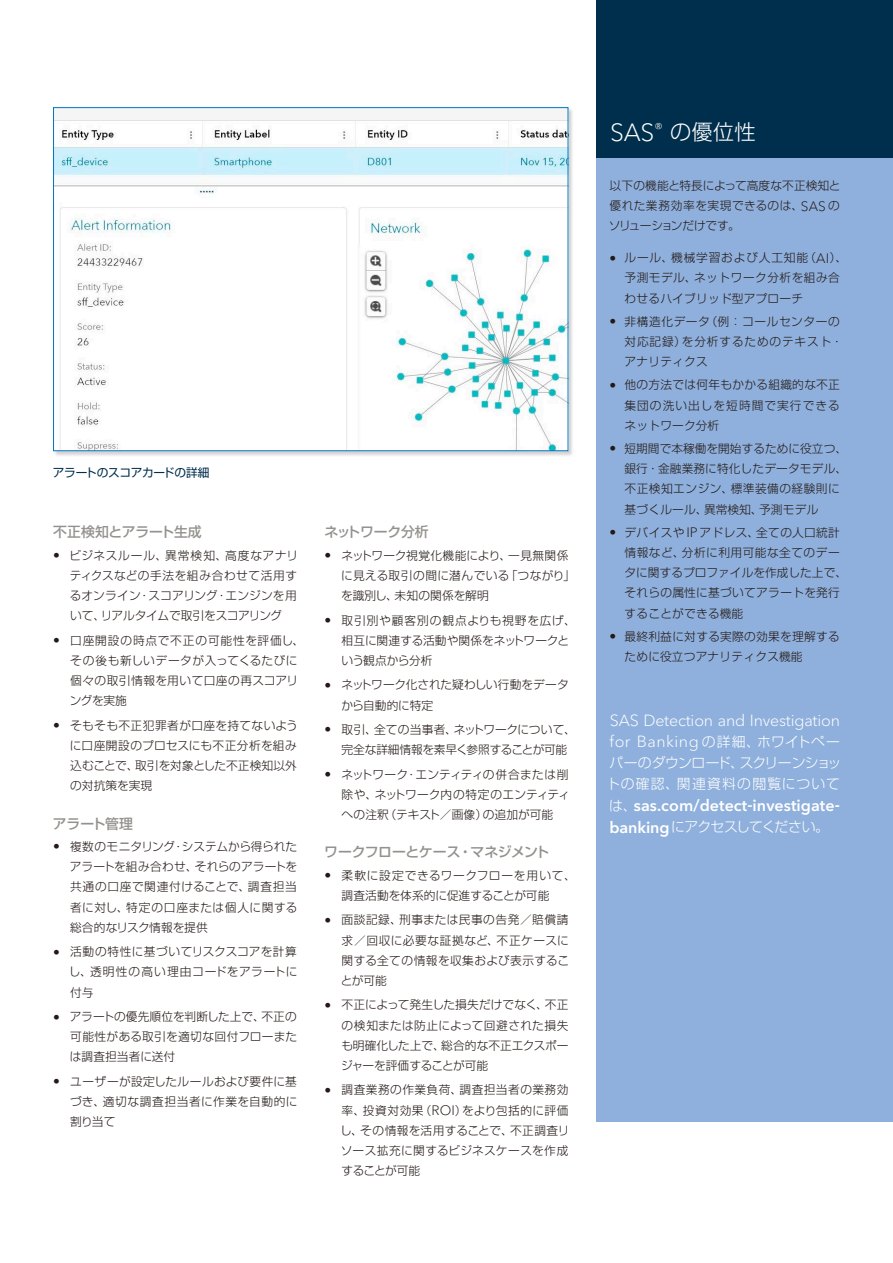
<style>
.page{position:relative;width:893px;height:1263px;background:#fff}
.page>*{position:absolute;margin:0;border:0;box-sizing:border-box;transform-origin:0 0}
.t1{font:300 21.3px "Shin Go Pro";color:#fff}
.t2{font:300 16.05px/21.3px "Avenir Next W1 G";letter-spacing:-.01em;color:#fff}
.t3{font:600 16.05px "Avenir Next W1 G";letter-spacing:.005em;color:#fff}
.t4{font:500 13.8px "Shin Go Pro";letter-spacing:-.02em;color:#94928e}
.t5{font:300 13.8px/21.3px "Shin Go Pro";letter-spacing:.035em;color:#fff}
.t6{font:300 13.8px "Shin Go Pro";letter-spacing:-.06em;color:#fff}
.t7{font:300 11.7px/20.2px "Shin Go Pro";letter-spacing:.02em;color:#231916;text-align:justify}
.t8{font:300 11.7px/20.2px "Shin Go Pro";letter-spacing:.045em;color:#231916}
.t9{font:300 11.7px/20.2px "Shin Go Pro";letter-spacing:-.01em;color:#231916}
.t10{font:300 11.7px/20.2px "Shin Go Pro";letter-spacing:.05em;color:#231916}
.t11{font:11.7px "Shin Go Pro";letter-spacing:-.02em;color:#002f4d}
.s1{font-family:"Avenir Next W1 G";font-size:13.5px}
.s2{font-family:"Avenir Next W1 G";font-size:24.6px}
.s3{font-family:"Shin Go Pro";font-size:13.8px}
.s4{font-family:"Shin Go Pro";font-weight:300;font-size:13.8px}
.s5{font-family:"Avenir Next W1 G";font-weight:600;font-size:16.05px}
</style>
<div class="page">
<div style="left:596px;top:157px;width:297px;height:964px;background:#8fb0dc"></div>
<div style="left:596px;top:0;width:297px;height:157px;background:#002f4d"></div>
<div style="left:53px;top:107px;width:521px;height:350px;background:#231916;opacity:.2"></div>
<img style="left:55px;top:109px;width:511px;height:340px">
<p class="t11" style="left:53px;top:463px;width:158px">アラートのスコアカードの詳細</p>
<p class="t4" style="left:53px;top:521px;width:150px">不正検知とアラート生成</p>
<p class="t7" style="left:70px;top:544px;width:230px;text-indent:-17px"><span class="s1">•</span> ビジネスルール、異常検知、高度なアナリティクスなどの手法を組み合わせて活用するオンライン・スコアリング・エンジンを用いて、リアルタイムで取引をスコアリング</p>
<p class="t8" style="left:70px;top:629px;width:236px;text-indent:-17px"><span class="s1">•</span> 口座開設の時点で不正の可能性を評価し、その後も新しいデータが入ってくるたびに個々の取引情報を用いて口座の再スコアリングを実施</p>
<p class="t7" style="left:70px;top:714px;width:230px;text-indent:-17px"><span class="s1">•</span> そもそも不正犯罪者が口座を持てないように口座開設のプロセスにも不正分析を組み込むことで、取引を対象とした不正検知以外の対抗策を実現</p>
<p class="t4" style="left:53px;top:812px;width:82px">アラート管理</p>
<p class="t7" style="left:70px;top:835px;width:229px;text-indent:-17px"><span class="s1">•</span> 複数のモニタリング・システムから得られたアラートを組み合わせ、それらのアラートを共通の口座で関連付けることで、調査担当者に対し、特定の口座または個人に関する総合的なリスク情報を提供</p>
<p class="t7" style="left:69px;top:940px;width:230px;text-indent:-16px"><span class="s1">•</span> 活動の特性に基づいてリスクスコアを計算し、透明性の高い理由コードをアラートに付与</p>
<p class="t7" style="left:70px;top:1005px;width:229px;text-indent:-17px"><span class="s1">•</span> アラートの優先順位を判断した上で、不正の可能性がある取引を適切な回付フローまたは調査担当者に送付</p>
<p class="t7" style="left:70px;top:1070px;width:229px;text-indent:-17px"><span class="s1">•</span> ユーザーが設定したルールおよび要件に基づき、適切な調査担当者に作業を自動的に割り当て</p>
<p class="t4" style="left:324px;top:521px;width:106px">ネットワーク分析</p>
<p class="t7" style="left:341px;top:544px;width:236px;text-align:left;text-indent:-17px"><span class="s1">•</span> ネットワーク視覚化機能により、一見無関係に見える取引の間に潜んでいる「つながり」を識別し、未知の関係を解明</p>
<p class="t7" style="left:342px;top:608px;width:236px;text-align:left;text-indent:-17px"><span class="s1">•</span> 取引別や顧客別の観点よりも視野を広げ、相互に関連する活動や関係をネットワークという観点から分析</p>
<p class="t9" style="left:341px;top:673px;width:229px;text-indent:-17px"><span class="s1">•</span> ネットワーク化された疑わしい行動をデータから自動的に特定</p>
<p class="t9" style="left:342px;top:718px;width:236px;text-indent:-17px"><span class="s1">•</span> 取引、全ての当事者、ネットワークについて、完全な詳細情報を素早く参照することが可能</p>
<p class="t7" style="left:342px;top:763px;width:230px;text-align:left;text-indent:-17px"><span class="s1">•</span> ネットワーク・エンティティの併合または削除や、ネットワーク内の特定のエンティティへの注釈（テキスト／画像）の追加が可能</p>
<p class="t4" style="left:324px;top:841px;width:227px">ワークフローとケース・マネジメント</p>
<p class="t7" style="left:342px;top:864px;width:236px;text-indent:-17px"><span class="s1">•</span> 柔軟に設定できるワークフローを用いて、調査活動を体系的に促進することが可能</p>
<p class="t7" style="left:341px;top:908px;width:230px;text-indent:-16px"><span class="s1">•</span> 面談記録、刑事または民事の告発／賠償請求／回収に必要な証拠など、不正ケースに関する全ての情報を収集および表示することが可能</p>
<p class="t7" style="left:341px;top:993px;width:229px;text-indent:-17px"><span class="s1">•</span> 不正によって発生した損失だけでなく、不正の検知または防止によって回避された損失も明確化した上で、総合的な不正エクスポージャーを評価することが可能</p>
<p class="t7" style="left:340px;top:1078px;width:231px;text-indent:-16px"><span class="s1">•</span> 調査業務の作業負荷、調査担当者の業務効率、投資対効果（<span class="s1">ROI</span>）をより包括的に評価し、その情報を活用することで、不正調査リソース拡充に関するビジネスケースを作成することが可能</p>
<h1 class="t1" style="left:610px;top:114px;width:147px"><span class="s2">SAS</span><sup>®</sup> の優位性</h1>
<p class="t7" style="left:609px;top:174px;width:233px">以下の機能と特長によって高度な不正検知と優れた業務効率を実現できるのは、<span class="s1">SAS</span> のソリューションだけです。</p>
<p class="t8" style="left:624px;top:246px;width:224px;text-indent:-15px"><span class="s1">•</span> ルール、機械学習および人工知能（<span class="s1">AI</span>）、予測モデル、ネットワーク分析を組み合わせるハイブリッド型アプローチ</p>
<p class="t10" style="left:624px;top:310px;width:220px;text-indent:-15px"><span class="s1">•</span> 非構造化データ（例：コールセンターの対応記録）を分析するためのテキスト・アナリティクス</p>
<p class="t7" style="left:624px;top:373px;width:217px;text-indent:-15px"><span class="s1">•</span> 他の方法では何年もかかる組織的な不正集団の洗い出しを短時間で実行できるネットワーク分析</p>
<p class="t7" style="left:624px;top:437px;width:224px;text-align:left;text-indent:-15px"><span class="s1">•</span> 短期間で本稼働を開始するために役立つ、銀行・金融業務に特化したデータモデル、不正検知エンジン、標準装備の経験則に基づくルール、異常検知、予測モデル</p>
<p class="t7" style="left:624px;top:521px;width:224px;text-align:left;text-indent:-15px"><span class="s1">•</span> デバイスや<span class="s1">IP</span>アドレス、全ての人口統計情報など、分析に利用可能な全てのデータに関するプロファイルを作成した上で、それらの属性に基づいてアラートを発行することができる機能</p>
<p class="t7" style="left:624px;top:625px;width:217px;text-indent:-15px"><span class="s1">•</span> 最終利益に対する実際の効果を理解するために役立つアナリティクス機能</p>
<h2 class="t2" style="left:609px;top:710px;width:232px">SAS Detection and Investigation for Banking <span class="s3">の詳細、ホワイトペー</span></h2>
<p class="t5" style="left:606px;top:750px;width:236px">パーのダウンロード、スクリーンショットの確認、関連資料の閲覧について</p>
<h2 class="t3" style="left:609px;top:796px;width:232px"><span class="s4">は、</span>sas.com/detect-investigate-</h2>
<p class="t6" style="left:609px;top:815px;width:221px"><span class="s5">banking</span>にアクセスしてください。</p>
</div>
